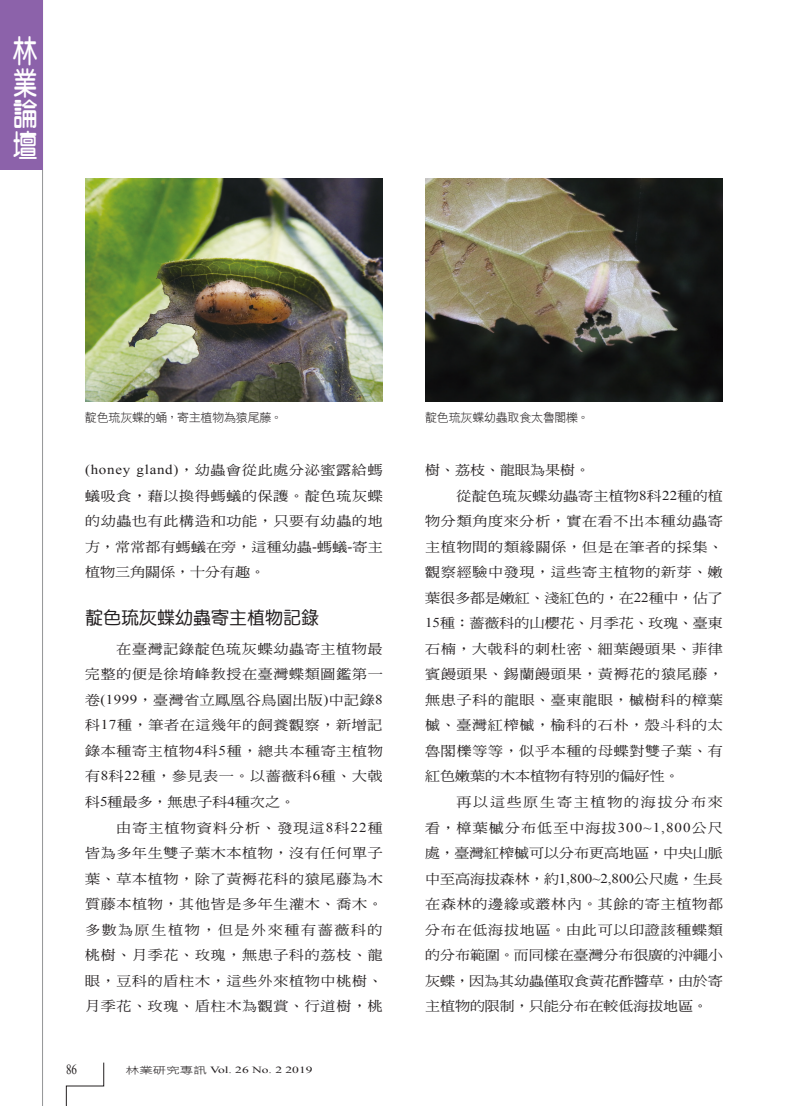
<style>
.page{position:relative;width:808px;height:1106px;background:#fff}
.page>*{position:absolute;margin:0;border:0;box-sizing:border-box;transform-origin:0 0}
.t1{font:31.5px/31.5px "DF Yuan W7 WINP BF";color:#fff;text-align:justify;scale:.77 1}
._02-內文中標標準{font:18px "DF Yuan W5 WINP BF";color:#231f20}
.t2{font:13.8px "Times New Roman";color:#231f20;scale:.8 1}
._01內文{font:13.5px/25.5px "DF Ming W5 WINP BF";letter-spacing:.045em;color:#231f20;text-align:justify;scale:1.11 1}
._06圖說{font:12px "DF Hei W3 WINP BF";letter-spacing:-.015em;color:#231f20}
.t3{font:9.45px "Times New Roman";color:#231f20;scale:1.43 1}
.s1{font-family:"Times New Roman"}
.s2{font-family:"DF Hei W3 WINP BF"}
</style>
<div class="page">
<hr style="left:42px;top:0;width:1px;height:1106px;background:#6c6d70">
<svg style="left:66px;top:1062px;width:38px;height:44px"></svg>
<div style="left:0;top:0;width:43px;height:170px;background:#8c62aa"></div>
<img style="left:85px;top:179px;width:298px;height:223px">
<img style="left:425px;top:179px;width:298px;height:223px">
<h1 class="t1" style="left:13px;top:35px;width:32px">林業論壇</h1>
<p class="_06圖說" style="left:85px;top:411px;width:199px">靛色琉灰蝶的蛹，寄主植物為猿尾藤。</p>
<p class="_06圖說" style="left:425px;top:411px;width:166px">靛色琉灰蝶幼蟲取食太魯閣櫟。</p>
<p class="_01內文" style="left:85px;top:457px;width:270px"><span class="s1">(honey gland)</span>，幼蟲會從此處分泌蜜露給螞蟻吸食，藉以換得螞蟻的保護。靛色琉灰蝶的幼蟲也有此構造和功能，只要有幼蟲的地方，常常都有螞蟻在旁，這種幼蟲<span class="s1">-</span>螞蟻<span class="s1">-</span>寄主植物三角關係，十分有趣。</p>
<p class="_02-內文中標標準" style="left:85px;top:608px;width:235px">靛色琉灰蝶幼蟲寄主植物記錄</p>
<p class="_01內文" style="left:85px;top:636px;width:270px;text-indent:31px">在臺灣記錄靛色琉灰蝶幼蟲寄主植物最完整的便是徐堉峰教授在臺灣蝶類圖鑑第一卷<span class="s1">(1999</span>，臺灣省立鳳凰谷鳥園出版<span class="s1">)</span>中記錄<span class="s1">8</span>科<span class="s1">17</span>種，筆者在這幾年的飼養觀察，新增記錄本種寄主植物<span class="s1">4</span>科<span class="s1">5</span>種，總共本種寄主植物有<span class="s1">8</span>科<span class="s1">22</span>種，參見表一。以薔薇科<span class="s1">6</span>種、大戟科<span class="s1">5</span>種最多，無患子科<span class="s1">4</span>種次之。</p>
<p class="_01內文" style="left:85px;top:814px;width:270px;text-indent:31px">由寄主植物資料分析、發現這<span class="s1">8</span>科<span class="s1">22</span>種皆為多年生雙子葉木本植物，沒有任何單子葉、草本植物，除了黃褥花科的猿尾藤為木質藤本植物，其他皆是多年生灌木、喬木。多數為原生植物，但是外來種有薔薇科的桃樹、月季花、玫瑰，無患子科的荔枝、龍眼，豆科的盾柱木，這些外來植物中桃樹、月季花、玫瑰、盾柱木為觀賞、行道樹，桃</p>
<p class="t2" style="left:66px;top:1060px;width:15px">86</p>
<p class="t3" style="left:126px;top:1063px;width:132px"><span class="s2">林業研究專訊</span> Vol. 26 No. 2 2019</p>
<p class="_01內文" style="left:425px;top:457px;width:150px">樹、荔枝、龍眼為果樹。</p>
<p class="_01內文" style="left:425px;top:483px;width:270px;text-indent:31px">從靛色琉灰蝶幼蟲寄主植物<span class="s1">8</span>科<span class="s1">22</span>種的植物分類角度來分析，實在看不出本種幼蟲寄主植物間的類緣關係，但是在筆者的採集、觀察經驗中發現，這些寄主植物的新芽、嫩葉很多都是嫩紅、淺紅色的，在<span class="s1">22</span>種中，佔了<span class="s1">15</span>種：薔薇科的山櫻花、月季花、玫瑰、臺東石楠，大戟科的刺杜密、細葉饅頭果、菲律賓饅頭果、錫蘭饅頭果，黃褥花的猿尾藤，無患子科的龍眼、臺東龍眼，槭樹科的樟葉槭、臺灣紅榨槭，榆科的石朴，殼斗科的太魯閣櫟等等，似乎本種的母蝶對雙子葉、有紅色嫩葉的木本植物有特別的偏好性。</p>
<p class="_01內文" style="left:425px;top:789px;width:270px;text-indent:31px">再以這些原生寄主植物的海拔分布來看，樟葉槭分布低至中海拔<span class="s1">300~1,800</span>公尺處，臺灣紅榨槭可以分布更高地區，中央山脈中至高海拔森林，約<span class="s1">1,800~2,800</span>公尺處，生長在森林的邊緣或叢林內。其餘的寄主植物都分布在低海拔地區。由此可以印證該種蝶類的分布範圍。而同樣在臺灣分布很廣的沖繩小灰蝶，因為其幼蟲僅取食黃花酢醬草，由於寄主植物的限制，只能分布在較低海拔地區。</p>
</div>
